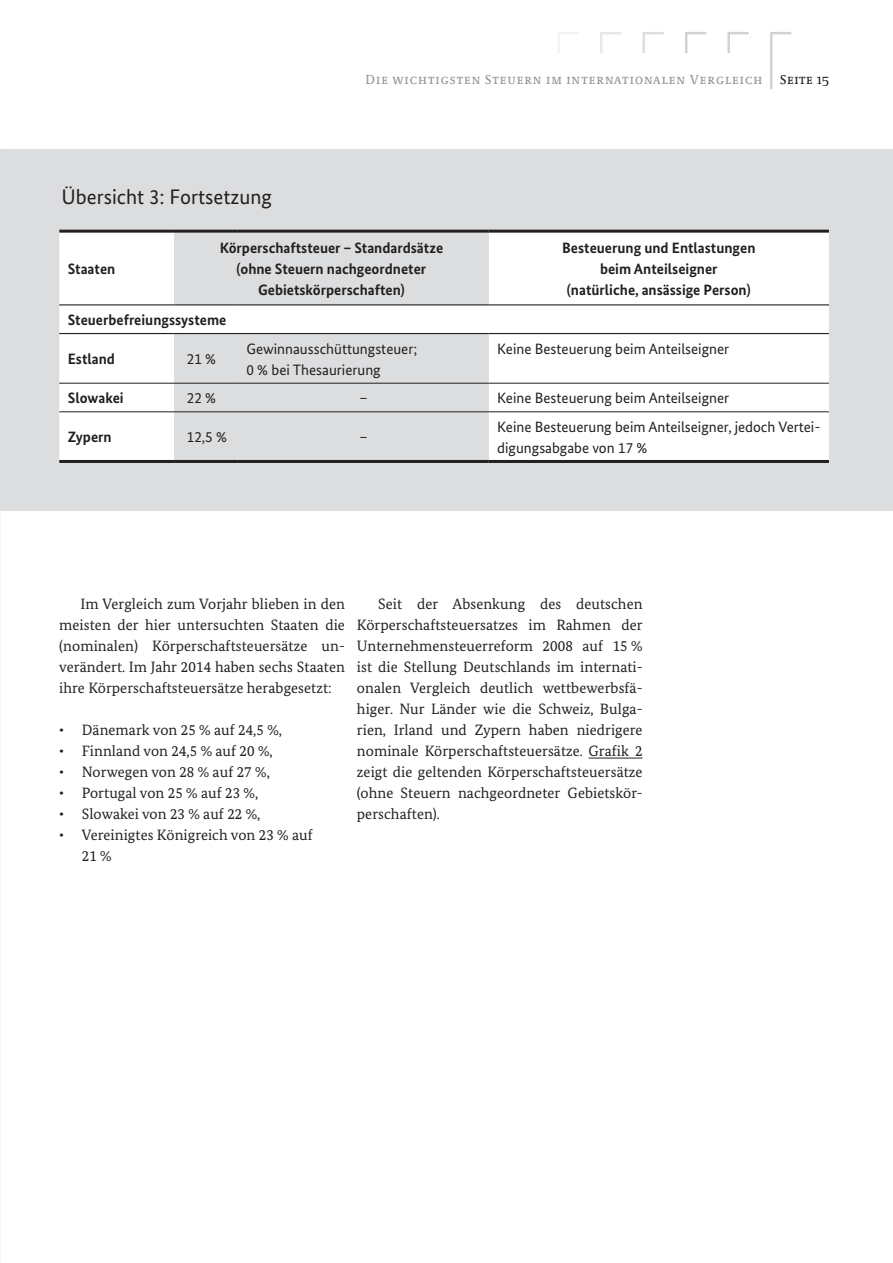
<style>
.page{position:relative;width:893px;height:1263px;background:#fff}
.page>*{position:absolute;margin:0;border:0;box-sizing:border-box;transform-origin:0 0}
.t1{font:21px "Bundes Sans";color:#231f20}
.t2{font:15px/21px "Bundes Serif";letter-spacing:.005em;color:#231f20;text-align:justify}
.t3{font:700 15px/21px "Bundes Sans";color:#231f20;text-align:center}
.t4{font:15px/21px "Bundes Sans";color:#231f20}
.t5{font:13.5px "Neue Demos SC Os F";letter-spacing:.075em;color:#939598}
.t6{font:13.5px "Neue Demos SC Os F";letter-spacing:.04em;color:#231f20}
</style>
<div class="page">
<svg style="left:558px;top:32px;width:20px;height:21px"></svg>
<svg style="left:600px;top:32px;width:21px;height:21px"></svg>
<svg style="left:642px;top:32px;width:22px;height:21px"></svg>
<svg style="left:685px;top:32px;width:21px;height:21px"></svg>
<svg style="left:727px;top:32px;width:22px;height:21px"></svg>
<svg style="left:770px;top:32px;width:21px;height:57px"></svg>
<div style="left:0;top:149px;width:893px;height:361px;background:#dcdddf"></div>
<div style="left:59px;top:233px;width:770px;height:227px;background:#fff"></div>
<svg style="left:174px;top:233px;width:315px;height:227px"></svg>
<hr style="left:59px;top:304px;width:115px;height:1px;background:#231f20">
<hr style="left:174px;top:304px;width:64px;height:1px;background:#231f20">
<hr style="left:238px;top:304px;width:251px;height:1px;background:#231f20">
<hr style="left:489px;top:304px;width:340px;height:1px;background:#231f20">
<hr style="left:59px;top:333px;width:115px;height:1px;background:#231f20">
<hr style="left:174px;top:333px;width:64px;height:1px;background:#231f20">
<hr style="left:238px;top:333px;width:251px;height:1px;background:#231f20">
<hr style="left:489px;top:333px;width:340px;height:1px;background:#231f20">
<hr style="left:59px;top:383px;width:115px;height:1px;background:#231f20">
<hr style="left:174px;top:383px;width:64px;height:1px;background:#231f20">
<hr style="left:238px;top:383px;width:251px;height:1px;background:#231f20">
<hr style="left:489px;top:383px;width:340px;height:1px;background:#231f20">
<hr style="left:59px;top:230px;width:115px;height:3px;background:#231f20">
<hr style="left:174px;top:230px;width:64px;height:3px;background:#231f20">
<hr style="left:238px;top:230px;width:251px;height:3px;background:#231f20">
<hr style="left:489px;top:230px;width:340px;height:3px;background:#231f20">
<hr style="left:59px;top:412px;width:115px;height:1px;background:#231f20">
<hr style="left:174px;top:412px;width:64px;height:1px;background:#231f20">
<hr style="left:238px;top:412px;width:251px;height:1px;background:#231f20">
<hr style="left:489px;top:412px;width:340px;height:1px;background:#231f20">
<hr style="left:59px;top:460px;width:115px;height:3px;background:#231f20">
<hr style="left:174px;top:460px;width:64px;height:3px;background:#231f20">
<hr style="left:238px;top:460px;width:251px;height:3px;background:#231f20">
<hr style="left:489px;top:460px;width:340px;height:3px;background:#231f20">
<hr style="left:588px;top:758px;width:55px;height:1px;background:#231f20">
<h1 class="t1" style="left:61px;top:183px;width:212px">Übersicht 3: Fortsetzung</h1>
<p class="t5" style="left:366px;top:71px;width:398px">Die wichtigsten Steuern im internationalen Vergleich</p>
<p class="t6" style="left:780px;top:71px;width:50px">Seite 15</p>
<p class="t3" style="left:220px;top:237px;width:225px">Körperschaftsteuer – Standardsätze (ohne Steuern nachgeordneter<br>Gebietskörperschaften)</p>
<p class="t3" style="left:562px;top:237px;width:195px">Besteuerung und Entlastungen beim Anteilseigner<br>(natürliche, ansässige Person)</p>
<p class="t3" style="left:68px;top:309px;width:160px">Steuerbefreiungssysteme</p>
<p class="t3" style="left:68px;top:348px;width:49px">Estland</p>
<p class="t4" style="left:187px;top:348px;width:31px">21 %</p>
<p class="t4" style="left:246px;top:338px;width:172px">Gewinnausschüttungsteuer;<br>0 % bei Thesaurierung</p>
<p class="t4" style="left:497px;top:338px;width:234px">Keine Besteuerung beim Anteilseigner</p>
<p class="t3" style="left:68px;top:387px;width:57px">Slowakei</p>
<p class="t4" style="left:187px;top:387px;width:31px">22 %</p>
<p class="t4" style="left:359px;top:387px;width:10px">–</p>
<p class="t4" style="left:497px;top:387px;width:234px">Keine Besteuerung beim Anteilseigner</p>
<p class="t3" style="left:68px;top:427px;width:45px">Zypern</p>
<p class="t4" style="left:187px;top:427px;width:42px">12,5 %</p>
<p class="t4" style="left:359px;top:427px;width:10px">–</p>
<p class="t3" style="left:68px;top:258px;width:49px">Staaten</p>
<p class="t4" style="left:497px;top:416px;width:325px">Keine Besteuerung beim Anteilseigner, jedoch Vertei&shy;digungsabgabe von 17 %</p>
<p class="t2" style="left:59px;top:593px;width:287px;text-indent:21px">Im Vergleich zum Vorjahr blieben in den meisten der hier untersuchten Staaten die (nominalen) Körperschaftsteuersätze un&shy;verändert. Im Jahr 2014 haben sechs Staaten ihre Körperschaftsteuersätze herabgesetzt:</p>
<p class="t2" style="left:59px;top:719px;width:224px">• Dänemark von 25 % auf 24,5 %,</p>
<p class="t2" style="left:59px;top:740px;width:215px">• Finnland von 24,5 % auf 20 %,</p>
<p class="t2" style="left:59px;top:761px;width:212px">• Norwegen von 28 % auf 27 %,</p>
<p class="t2" style="left:59px;top:782px;width:200px">• Portugal von 25 % auf 23 %,</p>
<p class="t2" style="left:59px;top:803px;width:203px">• Slowakei von 23 % auf 22 %,</p>
<p class="t2" style="left:82px;top:824px;width:232px;text-indent:-22px">• Vereinigtes Königreich von 23 % auf<br>21 %</p>
<p class="t2" style="left:357px;top:593px;width:287px;text-indent:21px">Seit der Absenkung des deutschen Körperschaftsteuersatzes im Rahmen der Unternehmensteuerreform 2008 auf 15 % ist die Stellung Deutschlands im internati&shy;onalen Vergleich deutlich wettbewerbsfä&shy;higer. Nur Länder wie die Schweiz, Bulga&shy;rien, Irland und Zypern haben niedrigere nominale Körperschaftsteuersätze. Grafik 2 zeigt die geltenden Körperschaftsteuersätze (ohne Steuern nachgeordneter Gebietskör&shy;perschaften).</p>
</div>
